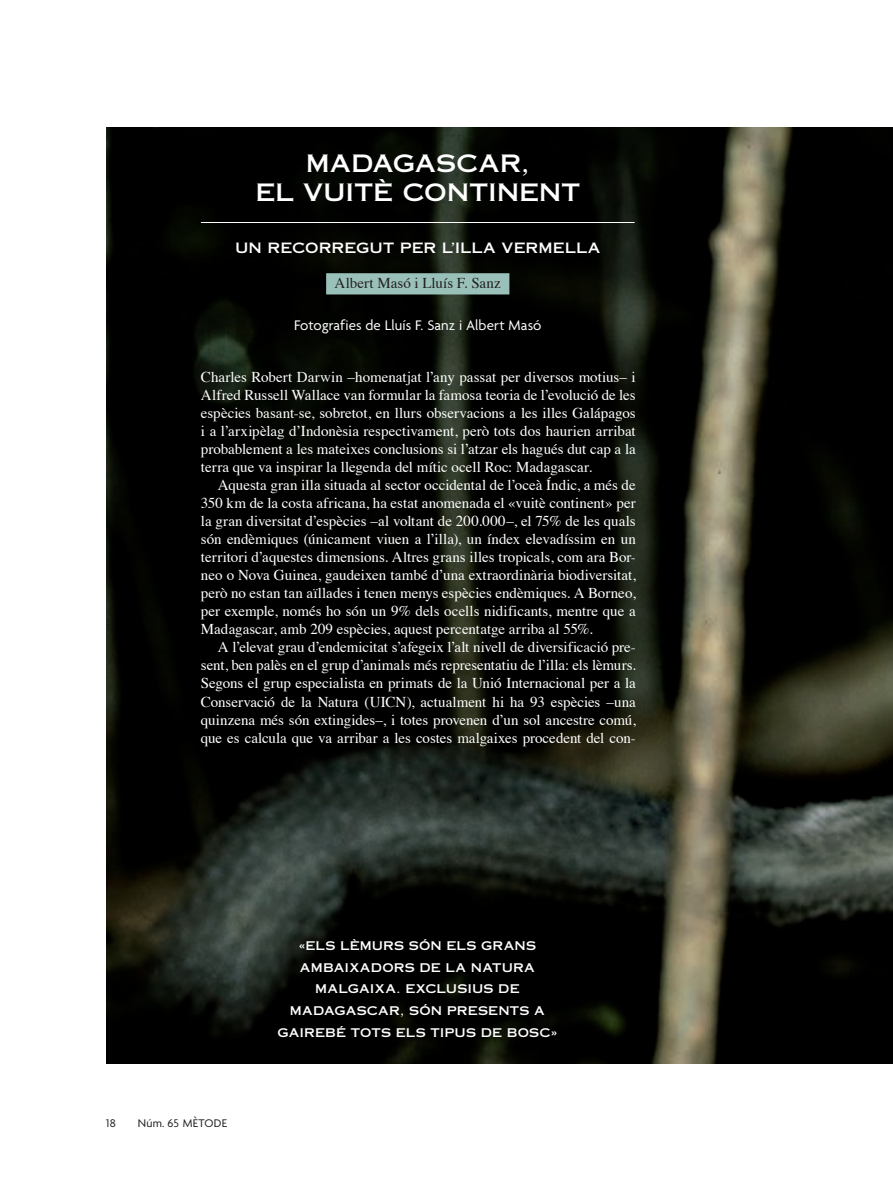
<style>
.page{position:relative;width:893px;height:1191px;background:#fff}
.page>*{position:absolute;margin:0;border:0;box-sizing:border-box;transform-origin:0 0}
.t1{font:24px/28.8px "Copperplate Thirty One AB";letter-spacing:-.01em;color:#fff;text-align:center}
.t2{font:15px/18px "Times";color:#fff;text-align:justify}
.t3{font:15px "Agenda";color:#fff}
.t4{font:15px "Times";color:#231f20}
.t5{font:14.25px "Copperplate Thirty One AB";letter-spacing:.005em;color:#fff}
.t6{font:12px/21.8px "Copperplate Thirty One AB";letter-spacing:.015em;color:#fff;text-align:center}
.t7{font:12px "Agenda";letter-spacing:.025em;color:#231f20}
</style>
<div class="page">
<img style="left:106px;top:128px;width:787px;height:935px">
<div style="left:326px;top:273px;width:183px;height:21px;background:#9ac1b9"></div>
<hr style="left:201px;top:222px;width:434px;height:1px;background:#fff">
<h1 class="t1" style="left:255px;top:149px;width:326px">MADAGASCAR,<br>EL VUITÈ CONTINENT</h1>
<p class="t5" style="left:235px;top:240px;width:367px">UN RECORREGUT PER L’ILLA VERMELLA</p>
<p class="t4" style="left:335px;top:277px;width:168px">Albert Masó i Lluís F. Sanz</p>
<p class="t3" style="left:294px;top:319px;width:249px">Fotografies de Lluís F. Sanz i Albert Masó</p>
<p class="t2" style="left:201px;top:369px;width:436px">Charles Robert Darwin –homenatjat l’any passat per diversos motius– i Alfred Russell Wallace van formular la famosa teoria de l’evolució de les espècies basant-se, sobretot, en llurs observacions a les illes Galápagos i a l’arxipèlag d’Indonèsia respectivament, però tots dos haurien arribat probablement a les mateixes conclusions si l’atzar els hagués dut cap a la terra que va inspirar la llegenda del mític ocell Roc: Madagascar.</p>
<p class="t2" style="left:201px;top:477px;width:436px;text-indent:17px">Aquesta gran illa situada al sector occidental de l’oceà Índic, a més de 350 km de la costa africana, ha estat anomenada el «vuitè continent» per la gran diversitat d’espècies –al voltant de 200.000–, el 75% de les quals són endèmiques (únicament viuen a l’illa), un índex elevadíssim en un territori d’aquestes dimensions. Altres grans illes tropicals, com ara Bor&shy;neo o Nova Guinea, gaudeixen també d’una extraordinària biodiversitat, però no estan tan aïllades i tenen menys espècies endèmiques. A Borneo, per exemple, només ho són un 9% dels ocells nidificants, mentre que a Madagascar, amb 209 espècies, aquest percentatge arriba al 55%.</p>
<p class="t2" style="left:201px;top:639px;width:436px;text-indent:17px">A l’elevat grau d’endemicitat s’afegeix l’alt nivell de diversificació pre&shy;sent, ben palès en el grup d’animals més representatiu de l’illa: els lèmurs.<br>Segons el grup especialista en primats de la Unió Internacional per a la Conservació de la Natura (UICN), actualment hi ha 93 espècies –una quinzena més són extingides–, i totes provenen d’un sol ancestre comú, que es calcula que va arribar a les costes malgaixes procedent del con-</p>
<p class="t7" style="left:106px;top:1118px;width:11px">18</p>
<p class="t7" style="left:138px;top:1118px;width:91px">Núm. 65 MÈTODE</p>
<p class="t6" style="left:277px;top:935px;width:282px">«ELS LÈMURS SÓN ELS GRANS<br>AMBAIXADORS DE LA NATURA<br>MALGAIXA. EXCLUSIUS DE<br>MADAGASCAR, SÓN PRESENTS A<br>GAIREBÉ TOTS ELS TIPUS DE BOSC»</p>
</div>
